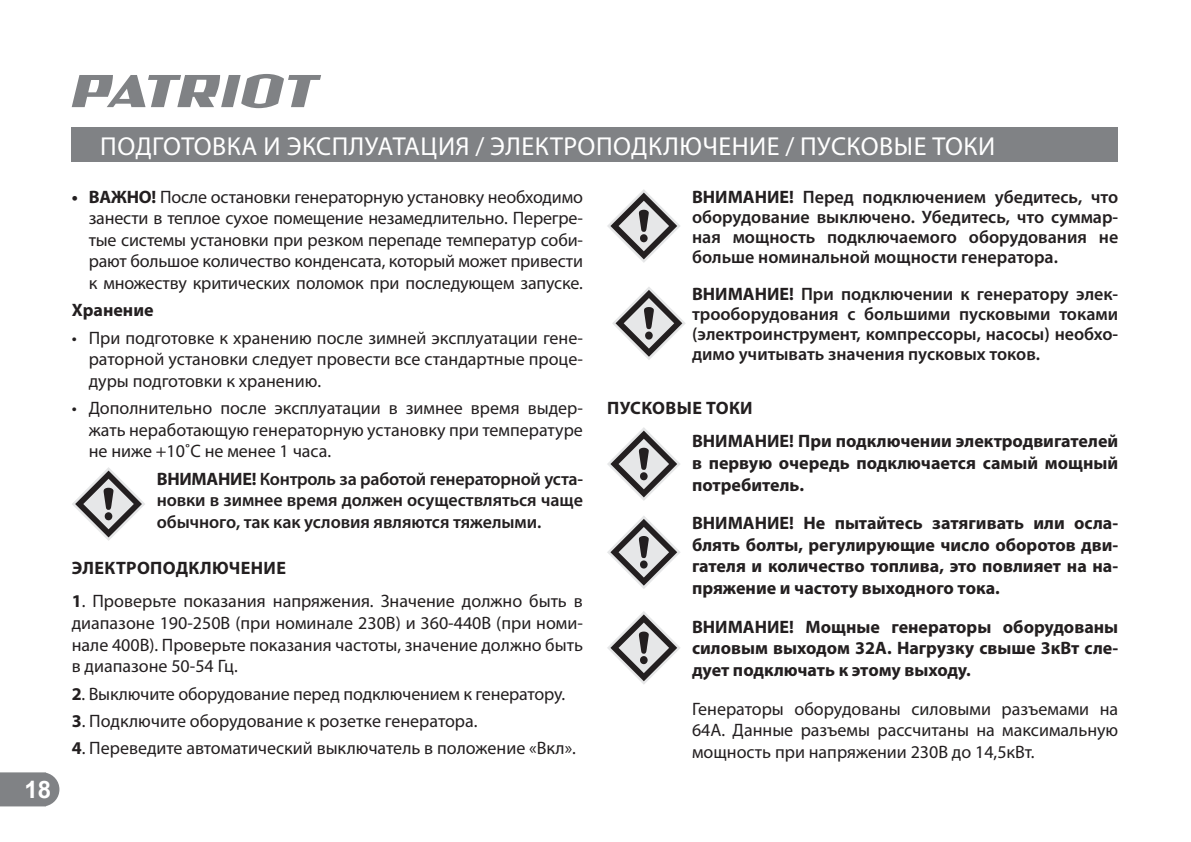
<style>
.page{position:relative;width:1191px;height:842px;background:#fff}
.page>*{position:absolute;margin:0;border:0;box-sizing:border-box;transform-origin:0 0}
.t1{font:26px "Myriad Pro";letter-spacing:.02em;color:#fff}
.t2{font:700 24px "Arial";color:#fff}
.t3{font:18px/21.6px "Myriad Pro";color:#231f20;text-align:justify}
.t4{font:600 18px/20px "Myriad Pro";color:#231f20;text-align:justify}
.t5{font:700 18px/21.6px "Myriad Pro";color:#231f20}
.t6{font:700 18px "Myriad Pro";letter-spacing:.02em;color:#231f20}
.s1{font-weight:700}
</style>
<div class="page">
<svg style="left:0;top:772px;width:59px;height:34px;background:#888a8c"></svg>
<svg style="left:72px;top:74px;width:249px;height:34px"></svg>
<div style="left:72px;top:128px;width:1046px;height:34px;background:#808285"></div>
<svg style="left:72px;top:467px;width:73px;height:73px"></svg>
<svg style="left:607px;top:189px;width:73px;height:74px"></svg>
<svg style="left:612px;top:287px;width:74px;height:73px"></svg>
<svg style="left:607px;top:427px;width:73px;height:73px"></svg>
<svg style="left:607px;top:516px;width:73px;height:73px"></svg>
<svg style="left:607px;top:611px;width:73px;height:73px"></svg>
<h2 class="t2" style="left:24px;top:775px;width:28px">18</h2>
<h1 class="t1" style="left:100px;top:133px;width:896px">ПОДГОТОВКА И ЭКСПЛУАТАЦИЯ / ЭЛЕКТРОПОДКЛЮЧЕНИЕ / ПУСКОВЫЕ ТОКИ</h1>
<p class="t3" style="left:89px;top:186px;width:496px;text-indent:-17px"><span class="s1">• ВАЖНО!</span> После остановки генераторную установку необходимо занести в теплое сухое помещение незамедлительно. Перегре&shy;тые системы установки при резком перепаде температур соби&shy;рают большое количество конденсата, который может привести к множеству критических поломок при последующем запуске.</p>
<p class="t5" style="left:72px;top:300px;width:83px">Хранение</p>
<p class="t3" style="left:89px;top:327px;width:496px;text-indent:-17px">• При подготовке к хранению после зимней эксплуатации гене&shy;раторной установки следует провести все стандартные проце&shy;дуры подготовки к хранению.</p>
<p class="t3" style="left:89px;top:398px;width:496px;text-indent:-17px">• Дополнительно после эксплуатации в зимнее время выдер&shy;жать неработающую генераторную установку при температуре не ниже +10˚С не менее 1 часа.</p>
<p class="t4" style="left:157px;top:469px;width:428px;line-height:21.6px"><span class="s1">ВНИМАНИЕ!</span> Контроль за работой генераторной уста&shy;новки в зимнее время должен осуществляться чаще обычного, так как условия являются тяжелыми.</p>
<p class="t6" style="left:72px;top:559px;width:216px">ЭЛЕКТРОПОДКЛЮЧЕНИЕ</p>
<p class="t3" style="left:72px;top:591px;width:513px"><span class="s1">1</span>. Проверьте показания напряжения. Значение должно быть в диапазоне 190-250В (при номинале 230В) и 360-440В (при номи&shy;нале 400В). Проверьте показания частоты, значение должно быть в диапазоне 50-54 Гц.</p>
<p class="t3" style="left:72px;top:683px;width:495px"><span class="s1">2</span>. Выключите оборудование перед подключением к генератору.</p>
<p class="t3" style="left:72px;top:710px;width:407px"><span class="s1">3</span>. Подключите оборудование к розетке генератора.</p>
<p class="t3" style="left:72px;top:737px;width:506px"><span class="s1">4</span>. Переведите автоматический выключатель в положение «Вкл».</p>
<p class="t4" style="left:692px;top:188px;width:428px"><span class="s1">ВНИМАНИЕ!</span> Перед подключением убедитесь, что оборудование выключено. Убедитесь, что суммар&shy;ная мощность подключаемого оборудования не больше номинальной мощности генератора.</p>
<p class="t4" style="left:692px;top:285px;width:428px"><span class="s1">ВНИМАНИЕ!</span> При подключении к генератору элек&shy;трооборудования с большими пусковыми токами (электроинструмент, компрессоры, насосы) необхо&shy;димо учитывать значения пусковых токов.</p>
<p class="t5" style="left:692px;top:392px;width:428px;line-height:33px;text-indent:-85px">ПУСКОВЫЕ ТОКИ<br>ВНИМАНИЕ! При подключении электродвигателей</p>
<p class="t5" style="left:692px;top:452px;width:428px">в первую очередь подключается самый мощный потребитель.</p>
<p class="t5" style="left:692px;top:513px;width:428px;text-align:justify">ВНИМАНИЕ! Не пытайтесь затягивать или осла&shy;блять болты, регулирующие число оборотов дви&shy;гателя и количество топлива, это повлияет на на&shy;пряжение и частоту выходного тока.</p>
<p class="t5" style="left:692px;top:616px;width:428px;text-align:justify">ВНИМАНИЕ! Мощные генераторы оборудованы силовым выходом 32А. Нагрузку свыше 3кВт сле&shy;дует подключать к этому выходу.</p>
<p class="t3" style="left:692px;top:698px;width:428px">Генераторы оборудованы силовыми разъемами на 64А. Данные разъемы рассчитаны на максимальную мощность при напряжении 230В до 14,5кВт.</p>
</div>
